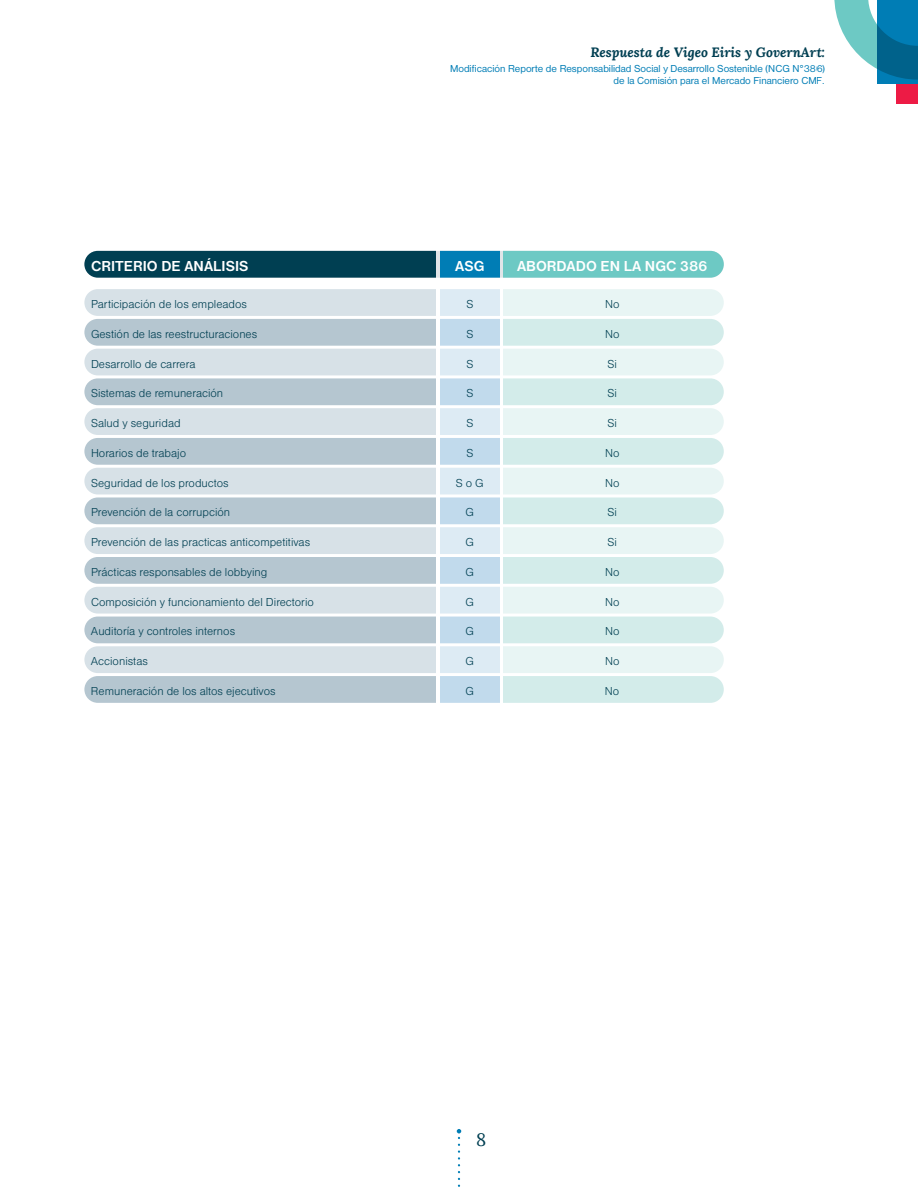
<style>
.page{position:relative;width:918px;height:1188px;background:#fff}
.page>*{position:absolute;margin:0;border:0;box-sizing:border-box;transform-origin:0 0}
.t1{font:18px "Lora";color:#003f52}
.t2{font:700 15px "Nimbus Sans DOT";letter-spacing:.005em;color:#fff}
.t3{font:italic 700 13.5px "Lora";color:#003f52}
.t4{font:12px "Nimbus Sans DOT Ligh";color:#003f52}
.t5{font:10.5px/12px "Nimbus Sans DOT";color:#007db5;text-align:right}
</style>
<div class="page">
<div style="left:897px;top:61px;width:21px;height:42px;background:#ed1b45"></div>
<svg style="left:457px;top:1129px;width:4px;height:58px"></svg>
<div style="left:877px;top:0;width:41px;height:84px;background:#007db5"></div>
<svg style="left:834px;top:0;width:84px;height:80px"></svg>
<div style="left:84px;top:251px;width:352px;height:27px;background:#003f52"></div>
<div style="left:440px;top:251px;width:59px;height:27px;background:#007db5"></div>
<div style="left:504px;top:251px;width:220px;height:27px;background:#6dc9c4"></div>
<div style="left:84px;top:289px;width:352px;height:384px;background:#d7e1e7"></div>
<div style="left:440px;top:289px;width:59px;height:384px;background:#ddebf4"></div>
<div style="left:504px;top:289px;width:220px;height:384px;background:#e8f5f4"></div>
<svg style="left:84px;top:319px;width:352px;height:384px"></svg>
<svg style="left:440px;top:319px;width:59px;height:384px"></svg>
<svg style="left:504px;top:319px;width:220px;height:384px"></svg>
<p class="t3" style="left:590px;top:43px;width:236px">Respuesta de Vigeo Eiris y GovernArt:</p>
<p class="t5" style="left:450px;top:63px;width:376px">Modificación Reporte de Responsabilidad Social y Desarrollo Sostenible (NCG N°386) de la Comisión para el Mercado Financiero CMF.</p>
<p class="t2" style="left:91px;top:257px;width:159px">CRITERIO DE ANÁLISIS</p>
<p class="t2" style="left:455px;top:257px;width:31px">ASG</p>
<p class="t2" style="left:517px;top:257px;width:192px">ABORDADO EN LA NGC 386</p>
<p class="t4" style="left:91px;top:297px;width:158px">Participación de los empleados</p>
<p class="t4" style="left:466px;top:297px;width:8px">S</p>
<p class="t4" style="left:605px;top:297px;width:16px">No</p>
<p class="t4" style="left:91px;top:327px;width:168px">Gestión de las reestructuraciones</p>
<p class="t4" style="left:466px;top:327px;width:8px">S</p>
<p class="t4" style="left:605px;top:327px;width:16px">No</p>
<p class="t4" style="left:91px;top:357px;width:106px">Desarrollo de carrera</p>
<p class="t4" style="left:466px;top:357px;width:8px">S</p>
<p class="t4" style="left:608px;top:357px;width:11px">Si</p>
<p class="t4" style="left:91px;top:387px;width:134px">Sistemas de remuneración</p>
<p class="t4" style="left:466px;top:387px;width:8px">S</p>
<p class="t4" style="left:608px;top:387px;width:11px">Si</p>
<p class="t4" style="left:91px;top:416px;width:91px">Salud y seguridad</p>
<p class="t4" style="left:466px;top:416px;width:8px">S</p>
<p class="t4" style="left:608px;top:416px;width:11px">Si</p>
<p class="t4" style="left:91px;top:446px;width:97px">Horarios de trabajo</p>
<p class="t4" style="left:466px;top:446px;width:8px">S</p>
<p class="t4" style="left:605px;top:446px;width:16px">No</p>
<p class="t4" style="left:91px;top:476px;width:139px">Seguridad de los productos</p>
<p class="t4" style="left:456px;top:476px;width:29px">S o G</p>
<p class="t4" style="left:605px;top:476px;width:16px">No</p>
<p class="t4" style="left:91px;top:506px;width:141px">Prevención de la corrupción</p>
<p class="t4" style="left:466px;top:506px;width:10px">G</p>
<p class="t4" style="left:608px;top:506px;width:11px">Si</p>
<p class="t4" style="left:91px;top:535px;width:221px">Prevención de las practicas anticompetitivas</p>
<p class="t4" style="left:466px;top:535px;width:10px">G</p>
<p class="t4" style="left:608px;top:535px;width:11px">Si</p>
<p class="t4" style="left:91px;top:565px;width:178px">Prácticas responsables de lobbying</p>
<p class="t4" style="left:466px;top:565px;width:10px">G</p>
<p class="t4" style="left:605px;top:565px;width:16px">No</p>
<p class="t4" style="left:91px;top:595px;width:224px">Composición y funcionamiento del Directorio</p>
<p class="t4" style="left:466px;top:595px;width:10px">G</p>
<p class="t4" style="left:605px;top:595px;width:16px">No</p>
<p class="t4" style="left:91px;top:625px;width:146px">Auditoría y controles internos</p>
<p class="t4" style="left:466px;top:625px;width:10px">G</p>
<p class="t4" style="left:605px;top:625px;width:16px">No</p>
<p class="t4" style="left:91px;top:655px;width:58px">Accionistas</p>
<p class="t4" style="left:466px;top:655px;width:10px">G</p>
<p class="t4" style="left:605px;top:655px;width:16px">No</p>
<p class="t4" style="left:91px;top:684px;width:186px">Remuneración de los altos ejecutivos</p>
<p class="t4" style="left:466px;top:684px;width:10px">G</p>
<p class="t4" style="left:605px;top:684px;width:16px">No</p>
<h1 class="t1" style="left:476px;top:1129px;width:12px">8</h1>
</div>
